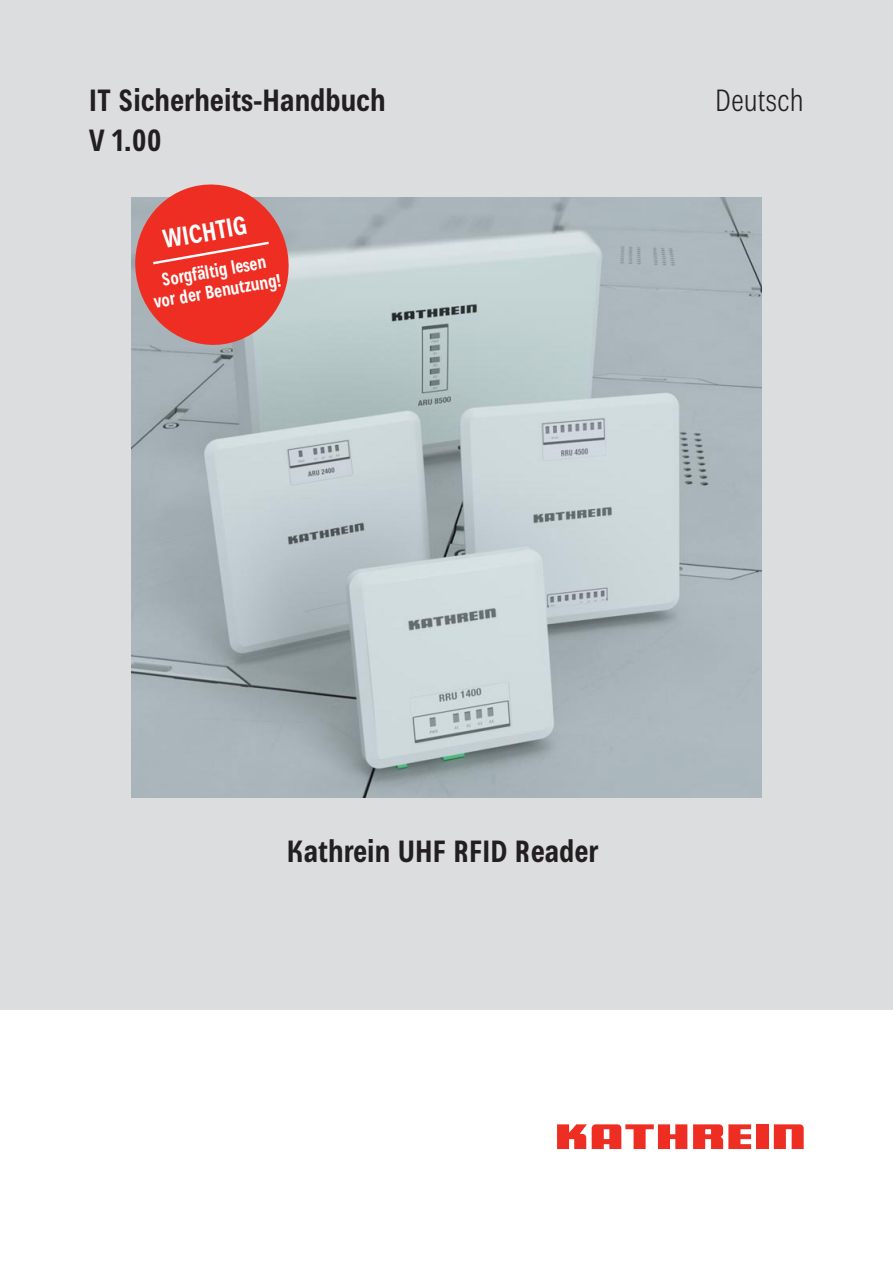
<style>
.page{position:relative;width:893px;height:1263px;background:#fff}
.page>*{position:absolute;margin:0;border:0;box-sizing:border-box;transform-origin:0 0}
.t1{font:700 condensed 30px/40.2px "Kathrein 77";color:#231f20}
.t2{font:300 condensed 30px "Kathrein 47";color:#231f20}
.t3{font:700 condensed 25.5px "Kathrein 77";color:#fff;scale:.94 1}
.t4{font:700 condensed 17.85px/20.4px "Kathrein 77";color:#fff;text-align:center;scale:.94 1}
</style>
<div class="page">
<div style="left:0;top:0;width:893px;height:1010px;background:#dcdddf"></div>
<div style="left:756px;top:1124px;width:12px;height:25px;background:#ee2e22"></div>
<svg style="left:693px;top:1124px;width:58px;height:25px"></svg>
<svg style="left:774px;top:1124px;width:30px;height:25px"></svg>
<svg style="left:557px;top:1124px;width:130px;height:25px"></svg>
<img style="left:132px;top:198px;width:629px;height:599px">
<svg style="left:131px;top:184px;width:168px;height:171px;background:#db5f58"></svg>
<p class="t1" style="left:89px;top:83px;width:298px">IT Sicherheits-Handbuch<br>V 1.00</p>
<p class="t2" style="left:715px;top:83px;width:90px">Deutsch</p>
<p class="t3" style="left:162px;top:229px;width:92px;rotate:-10deg">WICHTIG</p>
<p class="t4" style="left:149px;top:273px;width:138px;rotate:-10deg">Sorgfältig lesen vor der Benutzung!</p>
<p class="t1" style="left:287px;top:833px;width:313px">Kathrein UHF RFID Reader</p>
</div>
